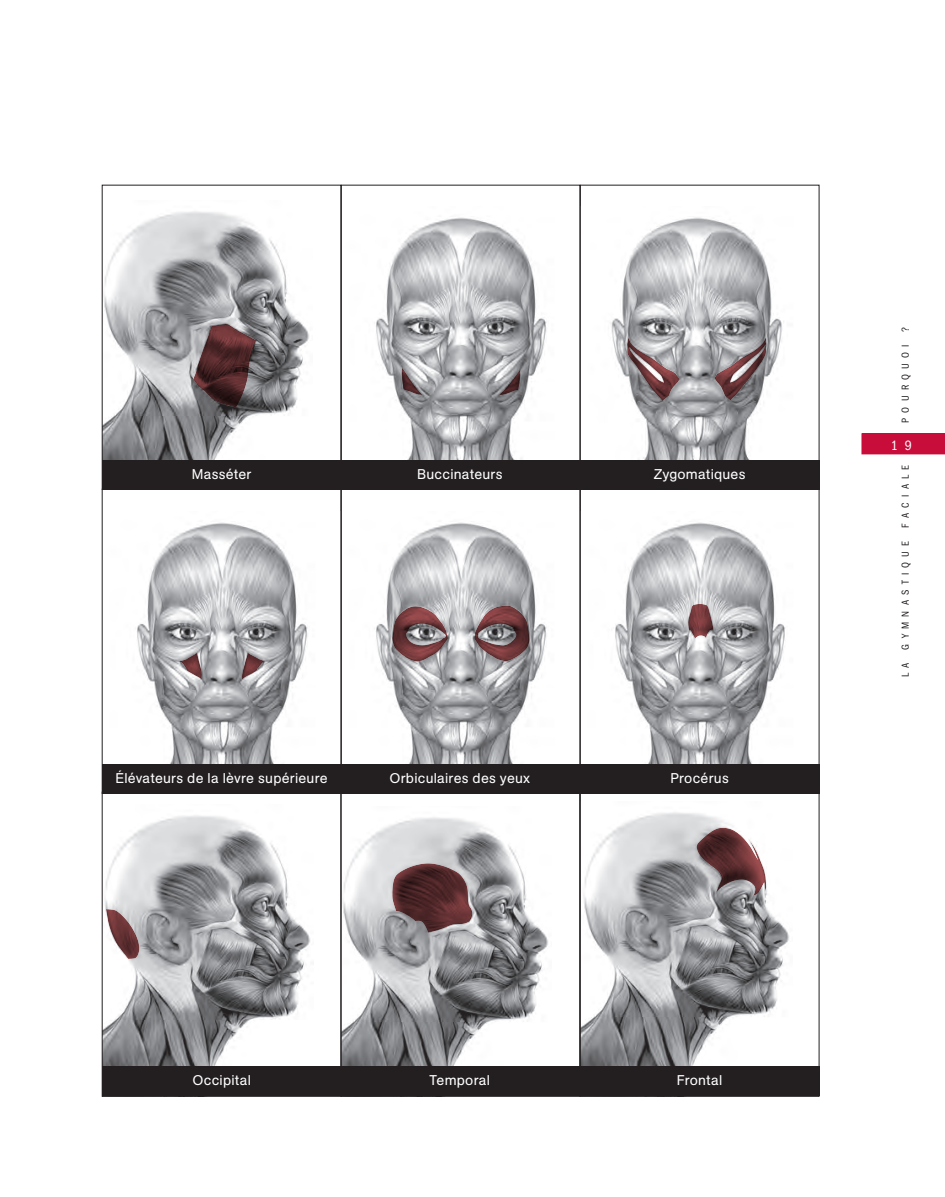
<style>
.page{position:relative;width:945px;height:1197px;background:#fff}
.page>*{position:absolute;margin:0;border:0;box-sizing:border-box;transform-origin:0 0}
.t1{font:14px "AG Buch BQ";letter-spacing:.02em;color:#fff}
.t2{font:condensed 14px "Franklin Gothic";color:#fff}
.t3{font:condensed 10.5px "Franklin Gothic";letter-spacing:.5em;color:#231f20}
</style>
<div class="page">
<div style="left:862px;top:433px;width:83px;height:21px;background:#c80d3a"></div>
<img style="left:376px;top:217px;width:408px;height:243px">
<div style="left:341px;top:185px;width:239px;height:304px;border:1px solid #231f20"></div>
<img style="left:343px;top:817px;width:205px;height:249px">
<img style="left:104px;top:815px;width:206px;height:251px">
<img style="left:582px;top:812px;width:207px;height:254px">
<img style="left:137px;top:522px;width:648px;height:242px">
<div style="left:341px;top:489px;width:239px;height:304px;border:1px solid #231f20"></div>
<div style="left:580px;top:489px;width:239px;height:304px;border:1px solid #231f20"></div>
<div style="left:102px;top:489px;width:239px;height:304px;border:1px solid #231f20"></div>
<img style="left:104px;top:211px;width:205px;height:249px">
<div style="left:580px;top:185px;width:239px;height:304px;border:1px solid #231f20"></div>
<div style="left:102px;top:460px;width:239px;height:29px;background:#231f20"></div>
<div style="left:341px;top:460px;width:240px;height:29px;background:#231f20"></div>
<div style="left:578px;top:460px;width:241px;height:29px;background:#231f20"></div>
<div style="left:102px;top:764px;width:239px;height:29px;background:#231f20"></div>
<div style="left:341px;top:764px;width:240px;height:29px;background:#231f20"></div>
<div style="left:580px;top:764px;width:239px;height:29px;background:#231f20"></div>
<div style="left:102px;top:1066px;width:239px;height:30px;background:#231f20"></div>
<div style="left:341px;top:1066px;width:240px;height:30px;background:#231f20"></div>
<div style="left:580px;top:1066px;width:239px;height:30px;background:#231f20"></div>
<p class="t1" style="left:192px;top:466px;width:61px">Masséter</p>
<p class="t1" style="left:417px;top:466px;width:87px">Buccinateurs</p>
<p class="t1" style="left:654px;top:466px;width:93px">Zygomatiques</p>
<p class="t1" style="left:116px;top:770px;width:214px">Élévateurs de la lèvre supérieure</p>
<p class="t1" style="left:389px;top:770px;width:142px">Orbiculaires des yeux</p>
<p class="t1" style="left:670px;top:770px;width:60px">Procérus</p>
<p class="t1" style="left:192px;top:1072px;width:60px">Occipital</p>
<p class="t1" style="left:430px;top:1072px;width:62px">Temporal</p>
<p class="t1" style="left:677px;top:1072px;width:47px">Frontal</p>
<p class="t3" style="left:899px;top:423px;width:97px;rotate:-90deg">pourquoi ?</p>
<p class="t2" style="left:891px;top:438px;width:23px">1 9</p>
<p class="t3" style="left:899px;top:527px;width:64px;rotate:-90deg">faciale</p>
<p class="t3" style="left:899px;top:649px;width:110px;rotate:-90deg">Gymnastique</p>
<p class="t3" style="left:899px;top:677px;width:16px;rotate:-90deg">L A</p>
</div>
